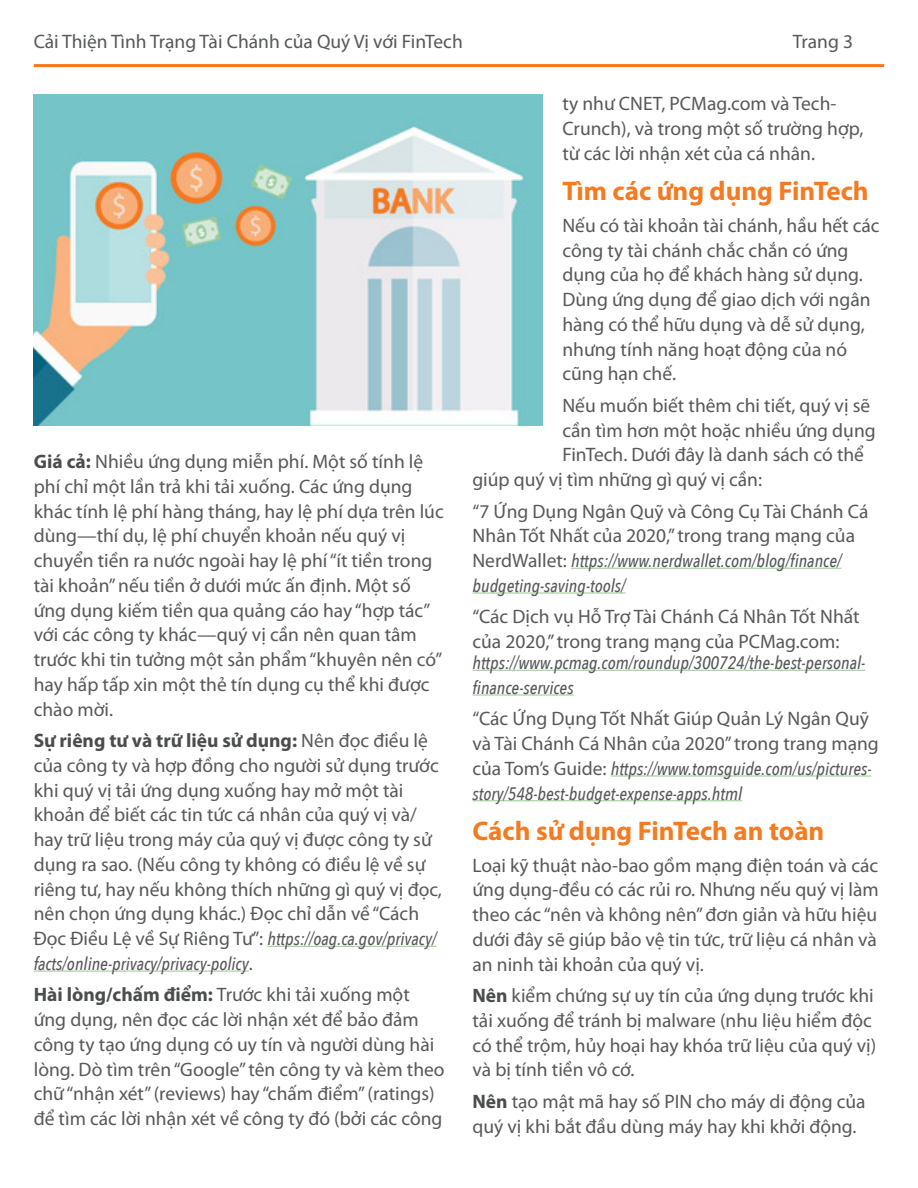
<style>
.page{position:relative;width:918px;height:1188px;background:#fff}
.page>*{position:absolute;margin:0;border:0;box-sizing:border-box;transform-origin:0 0}
.Subheads{font:700 27px "Myriad Pro";color:#f47b21}
.Text{font:19.5px/24.8px "Myriad Pro";color:#57585a}
.Text-2{font:italic 500 18px/24.8px "Avenir Next Condensed";color:#57585a}
.s1{font-weight:700;color:#4b4c4d}
.s2{font-family:"Myriad Pro";font-weight:400;font-style:normal;font-size:19.5px}
</style>
<div class="page">
<hr style="left:34px;top:64px;width:850px;height:3px;background:#f47b21">
<hr style="left:267px;top:946px;width:169px;height:1px;background:#a3cf9a">
<hr style="left:34px;top:971px;width:215px;height:1px;background:#a3cf9a">
<hr style="left:571px;top:568px;width:271px;height:1px;background:#a3cf9a">
<hr style="left:472px;top:592px;width:154px;height:2px;background:#a3cf9a">
<hr style="left:472px;top:670px;width:393px;height:1px;background:#a3cf9a">
<hr style="left:472px;top:694px;width:102px;height:2px;background:#a3cf9a">
<hr style="left:611px;top:775px;width:260px;height:2px;background:#a3cf9a">
<hr style="left:472px;top:800px;width:270px;height:1px;background:#a3cf9a">
<img style="left:34px;top:95px;width:508px;height:330px">
<p class="Text" style="left:34px;top:29px;width:431px">Cải Thiện Tình Trạng Tài Chánh của Quý Vị với FinTech</p>
<p class="Text" style="left:793px;top:29px;width:62px">Trang 3</p>
<p class="Text" style="left:34px;top:449px;width:412px"><span class="s1">Giá cả:</span> Nhiều ứng dụng miễn phí. Một số tính lệ phí chỉ một lần trả khi tải xuống. Các ứng dụng khác tính lệ phí hàng tháng, hay lệ phí dựa trên lúc dùng—thí dụ, lệ phí chuyển khoản nếu quý vị chuyển tiền ra nước ngoài hay lệ phí “ít tiền trong tài khoản” nếu tiền ở dưới mức ấn định. Một số ứng dụng kiếm tiền qua quảng cáo hay “hợp tác” với các công ty khác—quý vị cần nên quan tâm trước khi tin tưởng một sản phẩm “khuyên nên có” hay hấp tấp xin một thẻ tín dụng cụ thể khi được chào mời.</p>
<p class="Text" style="left:34px;top:728px;width:410px"><span class="s1">Sự riêng tư và trữ liệu sử dụng:</span> Nên đọc điều lệ của công ty và hợp đồng cho người sử dụng trước khi quý vị tải ứng dụng xuống hay mở một tài khoản để biết các tin tức cá nhân của quý vị và/ hay trữ liệu trong máy của quý vị được công ty sử dụng ra sao. (Nếu công ty không có điều lệ về sự riêng tư, hay nếu không thích những gì quý vị đọc, nên chọn ứng dụng khác.) Đọc chỉ dẫn về “Cách</p>
<p class="Text-2" style="left:34px;top:927px;width:404px"><span class="s2">Đọc Điều Lệ về Sự Riêng Tư”:</span> https://oag.ca.gov/privacy/ facts/online-privacy/privacy-policy<span class="s2">.</span></p>
<p class="Text" style="left:34px;top:982px;width:412px"><span class="s1">Hài lòng/chấm điểm:</span> Trước khi tải xuống một ứng dụng, nên đọc các lời nhận xét để bảo đảm công ty tạo ứng dụng có uy tín và người dùng hài lòng. Dò tìm trên “Google” tên công ty và kèm theo chữ “nhận xét” (reviews) hay “chấm điểm” (ratings) để tìm các lời nhận xét về công ty đó (bởi các công</p>
<p class="Text" style="left:562px;top:91px;width:303px">ty như CNET, PCMag.com và Tech-<br>Crunch), và trong một số trường hợp, từ các lời nhận xét của cá nhân.</p>
<p class="Subheads" style="left:562px;top:174px;width:308px">Tìm các ứng dụng FinTech</p>
<p class="Text" style="left:562px;top:213px;width:319px">Nếu có tài khoản tài chánh, hầu hết các công ty tài chánh chắc chắn có ứng dụng của họ để khách hàng sử dụng.<br>Dùng ứng dụng để giao dịch với ngân hàng có thể hữu dụng và dễ sử dụng, nhưng tính năng hoạt động của nó cũng hạn chế.</p>
<p class="Text" style="left:562px;top:393px;width:309px">Nếu muốn biết thêm chi tiết, quý vị sẽ</p>
<p class="Text" style="left:562px;top:417px;width:315px">cần tìm hơn một hoặc nhiều ứng dụng</p>
<p class="Text" style="left:562px;top:442px;width:303px">FinTech. Dưới đây là danh sách có thể</p>
<p class="Text" style="left:472px;top:467px;width:291px">giúp quý vị tìm những gì quý vị cần:</p>
<p class="Text" style="left:472px;top:498px;width:398px">“7 Ứng Dụng Ngân Quỹ và Công Cụ Tài Chánh Cá<br>Nhân Tốt Nhất của 2020,” trong trang mạng của</p>
<p class="Text-2" style="left:472px;top:548px;width:371px"><span class="s2">NerdWallet:</span> https://www.nerdwallet.com/blog/finance/ budgeting-saving-tools/</p>
<p class="Text" style="left:472px;top:604px;width:389px">“Các Dịch vụ Hỗ Trợ Tài Chánh Cá Nhân Tốt Nhất của 2020,” trong trang mạng của PCMag.com:</p>
<p class="Text-2" style="left:472px;top:650px;width:394px">https://www.pcmag.com/roundup/300724/the-best-personal&shy;finance-services</p>
<p class="Text" style="left:472px;top:706px;width:408px">“Các Ứng Dụng Tốt Nhất Giúp Quản Lý Ngân Quỹ và Tài Chánh Cá Nhân của 2020” trong trang mạng</p>
<p class="Text-2" style="left:472px;top:756px;width:400px"><span class="s2">của Tom’s Guide:</span> https://www.tomsguide.com/us/pictures&shy;story/548-best-budget-expense-apps.html</p>
<p class="Subheads" style="left:472px;top:813px;width:353px">Cách sử dụng FinTech an toàn</p>
<p class="Text" style="left:472px;top:852px;width:408px;text-align:justify">Loại kỹ thuật nào-bao gồm mạng điện toán và các ứng dụng-đều có các rủi ro. Nhưng nếu quý vị làm theo các “nên và không nên” đơn giản và hữu hiệu dưới đây sẽ giúp bảo vệ tin tức, trữ liệu cá nhân và an ninh tài khoản của quý vị.</p>
<p class="Text" style="left:472px;top:983px;width:405px"><span class="s1">Nên</span> kiểm chứng sự uy tín của ứng dụng trước khi tải xuống để tránh bị malware (nhu liệu hiểm độc có thể trộm, hủy hoại hay khóa trữ liệu của quý vị) và bị tính tiền vô cớ.</p>
<p class="Text" style="left:472px;top:1089px;width:395px"><span class="s1">Nên</span> tạo mật mã hay số PIN cho máy di động của quý vị khi bắt đầu dùng máy hay khi khởi động.</p>
</div>
